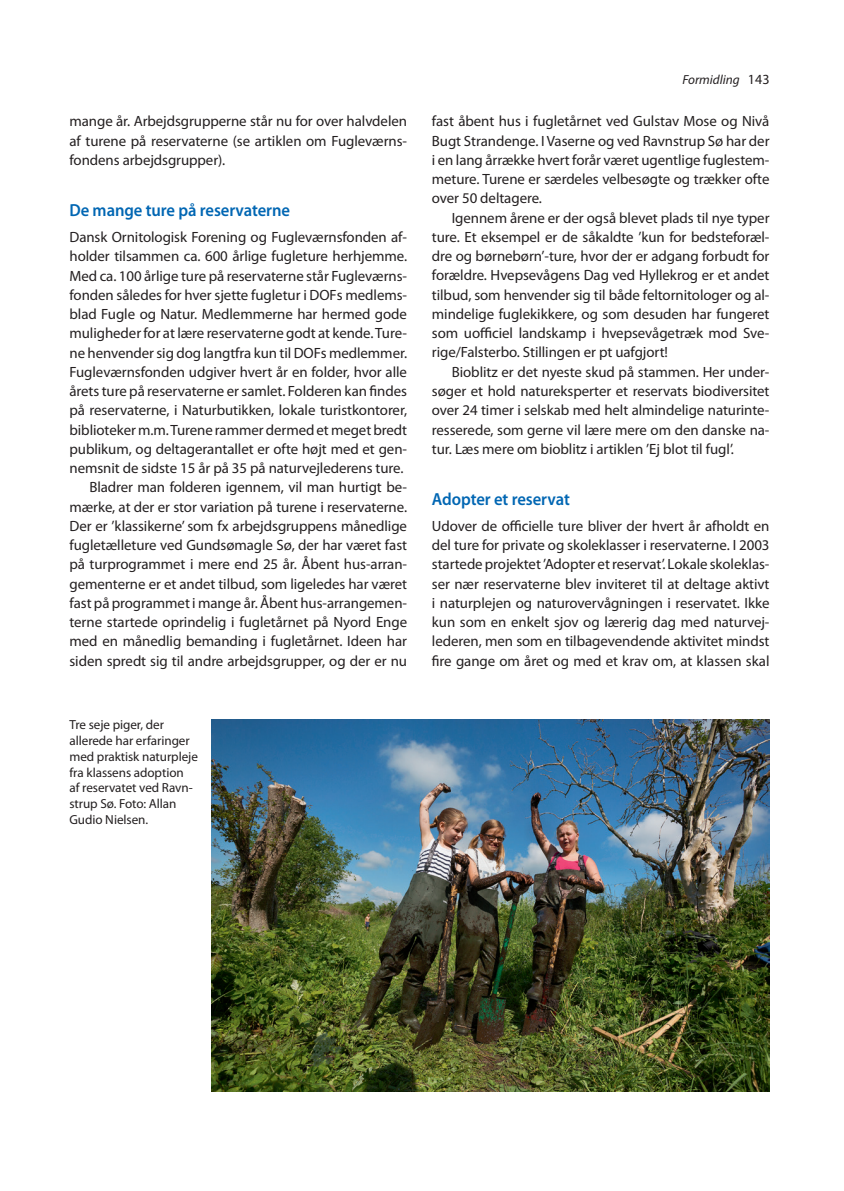
<style>
.page{position:relative;width:844px;height:1191px;background:#fff}
.page>*{position:absolute;margin:0;border:0;box-sizing:border-box;transform-origin:0 0}
.t1{font:600 17.5px "Myriad Pro";letter-spacing:-.005em;color:#0166b3;scale:.95 1}
.t2{font:14.88px/19.2px "Myriad Pro";letter-spacing:-.005em;color:#231f20;text-align:justify}
.t3{font:14px "Myriad Pro";color:#231f20}
.t4{font:13.12px/15.8px "Myriad Pro";letter-spacing:-.005em;color:#231f20}
.t5{font:italic 13.12px "Myriad Pro";color:#231f20}
</style>
<div class="page">
<img style="left:212px;top:719px;width:557px;height:372px">
<p class="t2" style="left:69px;top:112px;width:339px">mange år. Arbejdsgrupperne står nu for over halvdelen af turene på reservaterne (se artiklen om Fugleværns&shy;fondens arbejdsgrupper).</p>
<p class="t1" style="left:69px;top:199px;width:234px">De mange ture på reservaterne</p>
<p class="t2" style="left:69px;top:227px;width:339px;text-align:right">Dansk Ornitologisk Forening og Fugleværnsfonden af&shy;holder tilsammen ca. 600 årlige fugleture herhjemme.<br>Med ca. 100 årlige ture på reservaterne står Fugleværns&shy;fonden således for hver sjette fugletur i DOFs medlems&shy;blad Fugle og Natur. Medlemmerne har hermed gode muligheder for at lære reservaterne godt at kende. Ture&shy;ne henvender sig dog langtfra kun til DOFs medlemmer.<br>Fugleværnsfonden udgiver hvert år en folder, hvor alle årets ture på reservaterne er samlet. Folderen kan findes på reservaterne, i Naturbutikken, lokale turistkontorer, biblioteker m.m. Turene rammer dermed et meget bredt publikum, og deltagerantallet er ofte højt med et gen&shy;nemsnit de sidste 15 år på 35 på naturvejlederens ture.<br>Bladrer man folderen igennem, vil man hurtigt be&shy;mærke, at der er stor variation på turene i reservaterne.<br>Der er ’klassikerne’ som fx arbejdsgruppens månedlige fugletælleture ved Gundsømagle Sø, der har været fast på turprogrammet i mere end 25 år. Åbent hus-arran&shy;gementerne er et andet tilbud, som ligeledes har været fast på programmet i mange år. Åbent hus-arrangemen&shy;terne startede oprindelig i fugletårnet på Nyord Enge med en månedlig bemanding i fugletårnet. Ideen har siden spredt sig til andre arbejdsgrupper, og der er nu</p>
<p class="t4" style="left:69px;top:717px;width:130px">Tre seje piger, der allerede har erfaringer med praktisk naturpleje fra klassens adoption<br>af reservatet ved Ravn&shy;strup Sø. Foto: Allan<br>Gudio Nielsen.</p>
<p class="t5" style="left:682px;top:72px;width:59px">Formidling</p>
<p class="t3" style="left:747px;top:71px;width:23px">143</p>
<p class="t2" style="left:432px;top:112px;width:339px">fast åbent hus i fugletårnet ved Gulstav Mose og Nivå Bugt Strandenge. I Vaserne og ved Ravnstrup Sø har der i en lang årrække hvert forår været ugentlige fuglestem&shy;meture. Turene er særdeles velbesøgte og trækker ofte over 50 deltagere.</p>
<p class="t2" style="left:432px;top:208px;width:339px;text-indent:20px">Igennem årene er der også blevet plads til nye typer ture. Et eksempel er de såkaldte ’kun for bedsteforæl&shy;dre og børnebørn’-ture, hvor der er adgang forbudt for forældre. Hvepsevågens Dag ved Hyllekrog er et andet tilbud, som henvender sig til både feltornitologer og al&shy;mindelige fuglekikkere, og som desuden har fungeret som uofficiel landskamp i hvepsevågetræk mod Sve&shy;rige/Falsterbo. Stillingen er pt uafgjort!</p>
<p class="t2" style="left:432px;top:362px;width:339px;text-indent:20px">Bioblitz er det nyeste skud på stammen. Her under&shy;søger et hold natureksperter et reservats biodiversitet over 24 timer i selskab med helt almindelige naturinte&shy;resserede, som gerne vil lære mere om den danske na&shy;tur. Læs mere om bioblitz i artiklen ’Ej blot til fugl’.</p>
<p class="t1" style="left:432px;top:487px;width:147px">Adopter et reservat</p>
<p class="t2" style="left:432px;top:516px;width:339px">Udover de officielle ture bliver der hvert år afholdt en del ture for private og skoleklasser i reservaterne. I 2003 startede projektet ’Adopter et reservat’. Lokale skoleklas&shy;ser nær reservaterne blev inviteret til at deltage aktivt i naturplejen og naturovervågningen i reservatet. Ikke kun som en enkelt sjov og lærerig dag med naturvej&shy;lederen, men som en tilbagevendende aktivitet mindst fire gange om året og med et krav om, at klassen skal</p>
</div>
